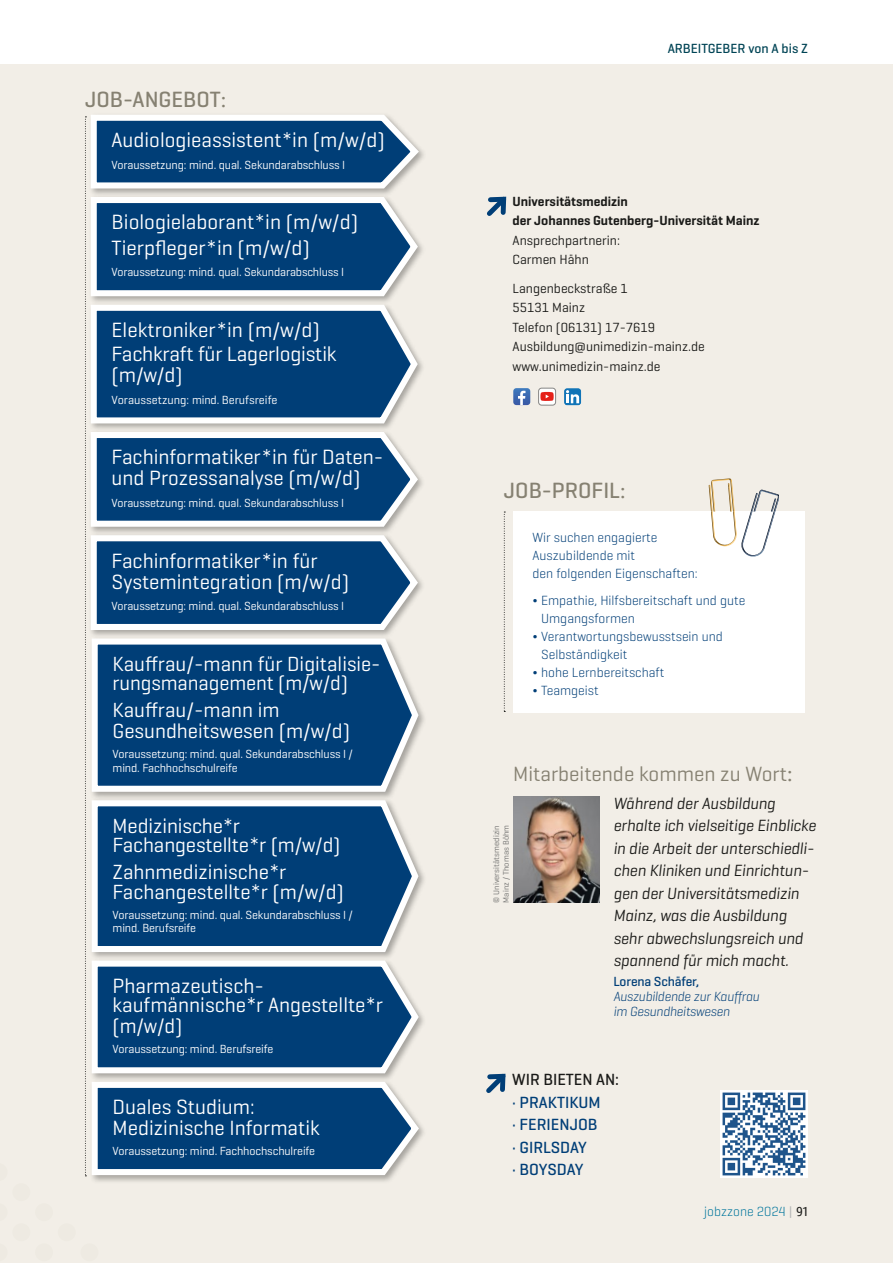
<style>
.page{position:relative;width:893px;height:1263px;background:#fff}
.page>*{position:absolute;margin:0;border:0;box-sizing:border-box;transform-origin:0 0}
.t1{font:500 22.5px "Geogrotesque";color:#868172}
.t2{font:21px/21px "Geogrotesque";color:#fff}
.t3{font:21px "Geogrotesque";color:#868172}
.t4{font:20.85px/19.5px "Geogrotesque";color:#fff}
.t5{font:italic 16.5px/22.5px "Geogrotesque";letter-spacing:-.005em;color:#1a1a18}
.t6{font:500 16.5px/22.5px "Geogrotesque";color:#003e77}
.t7{font:500 16.5px "Geogrotesque";color:#1a1a18}
.t8{font:300 13.5px/18px "Geogrotesque";color:#003e77}
.t9{font:13.5px/19.5px "Geogrotesque";color:#1a1a18}
.t10{font:600 13.5px/19.5px "Geogrotesque";color:#1a1a18}
.t11{font:italic 300 13.5px/15px "Geogrotesque";letter-spacing:-.015em;color:#003e77}
.t12{font:500 13.5px "Geogrotesque";color:#045}
.t13{font:300 13.5px "Geogrotesque";color:#00759c}
.t14{font:500 13.5px "Geogrotesque";letter-spacing:-.01em;color:#003e77}
.t15{font:12px/13.5px "Geogrotesque";letter-spacing:-.01em;color:#fff}
.t16{font:8.25px/9.9px "Geogrotesque";letter-spacing:.01em;color:#6f6f6e}
.s1{font-family:"Phoenica UNI";font-weight:400;font-size:21px}
.s2{font-weight:600}
.s3{font-family:"Phoenica UNI"}
.s4{font-family:"Phoenica UNI";font-weight:400;color:#b1b2b3}
.s5{font-family:"Phoenica UNI";font-weight:400;color:#1a1a18}
</style>
<div class="page">
<div style="left:0;top:64px;width:893px;height:1199px;background:#f2eee7"></div>
<svg style="left:504px;top:512px;width:1px;height:200px"></svg>
<div style="left:513px;top:511px;width:292px;height:202px;background:#fff"></div>
<svg style="left:709px;top:478px;width:70px;height:79px"></svg>
<svg style="left:487px;top:196px;width:20px;height:20px"></svg>
<svg style="left:564px;top:388px;width:17px;height:17px"></svg>
<svg style="left:540px;top:390px;width:14px;height:13px"></svg>
<div style="left:538px;top:388px;width:18px;height:17px;border:1px solid #878786;border-radius:3px"></div>
<svg style="left:513px;top:388px;width:17px;height:17px"></svg>
<div style="left:89px;top:1079px;width:338px;height:105px;background:#1a1a18;opacity:.35"></div>
<svg style="left:85px;top:115px;width:339px;height:1065px;background:#3e6b94"></svg>
<svg style="left:486px;top:1073px;width:20px;height:20px"></svg>
<svg style="left:720px;top:1090px;width:88px;height:88px"></svg>
<svg style="left:723px;top:1092px;width:82px;height:83px;background:#8ca7c3"></svg>
<img style="left:513px;top:796px;width:87px;height:107px">
<h1 class="t1" style="left:85px;top:86px;width:143px">JOB-ANGEBOT<span class="s1">:</span></h1>
<h2 class="t2" style="left:112px;top:129px;width:275px">Audiologieassistent*in (m/w/d)</h2>
<p class="t15" style="left:112px;top:157px;width:235px">Voraussetzung: mind. qual. Sekundarabschluss I</p>
<h2 class="t2" style="left:112px;top:209px;width:248px;line-height:25.5px">Biologielaborant*in (m/w/d)<br>Tierpfleger*in (m/w/d)</h2>
<p class="t15" style="left:112px;top:265px;width:234px">Voraussetzung: mind. qual. Sekundarabschluss I</p>
<h2 class="t2" style="left:112px;top:317px;width:226px;line-height:24px">Elektroniker*in (m/w/d)<br>Fachkraft für Lagerlogistik</h2>
<h2 class="t2" style="left:112px;top:364px;width:73px">(m/w/d)</h2>
<p class="t15" style="left:112px;top:392px;width:167px">Voraussetzung: mind. Berufsreife</p>
<h2 class="t2" style="left:112px;top:446px;width:273px">Fachinformatiker*in für Daten&shy;und Prozessanalyse (m/w/d)</h2>
<p class="t15" style="left:112px;top:496px;width:234px">Voraussetzung: mind. qual. Sekundarabschluss I</p>
<h2 class="t2" style="left:112px;top:549px;width:239px">Fachinformatiker*in für<br>Systemintegration (m/w/d)</h2>
<p class="t15" style="left:112px;top:599px;width:234px">Voraussetzung: mind. qual. Sekundarabschluss I</p>
<h3 class="t4" style="left:113px;top:653px;width:269px">Kauffrau/-mann für Digitalisie&shy;rungsmanagement (m/w/d)</h3>
<h3 class="t4" style="left:113px;top:699px;width:239px;line-height:21px">Kauffrau/-mann im<br>Gesundheitswesen (m/w/d)</h3>
<p class="t15" style="left:113px;top:747px;width:242px">Voraussetzung: mind. qual. Sekundarabschluss I / mind. Fachhochschulreife</p>
<h3 class="t4" style="left:113px;top:815px;width:229px">Medizinische*r<br>Fachangestellte*r (m/w/d)</h3>
<h3 class="t4" style="left:113px;top:862px;width:233px">Zahnmedizinische*r<br>Fachangestellte*r (m/w/d)</h3>
<p class="t15" style="left:113px;top:907px;width:242px">Voraussetzung: mind. qual. Sekundarabschluss I / mind. Berufsreife</p>
<h2 class="t2" style="left:113px;top:975px;width:272px;line-height:19.5px">Pharmazeutisch&shy;kaufmännische*r Angestellte*r</h2>
<h3 class="t4" style="left:113px;top:1016px;width:71px">(m/w/d)</h3>
<p class="t15" style="left:113px;top:1042px;width:162px">Voraussetzung: mind. Berufsreife</p>
<h2 class="t2" style="left:113px;top:1096px;width:209px">Duales Studium:<br>Medizinische Informatik</h2>
<p class="t15" style="left:113px;top:1144px;width:204px">Voraussetzung: mind. Fachhochschulreife</p>
<p class="t12" style="left:668px;top:40px;width:142px">ARBEITGEBER von A bis Z</p>
<p class="t10" style="left:513px;top:191px;width:248px">Universitätsmedizin<br>der Johannes Gutenberg-Universität Mainz</p>
<p class="t9" style="left:513px;top:230px;width:109px">Ansprechpartnerin:<br>Carmen Hähn</p>
<p class="t9" style="left:513px;top:278px;width:194px">Langenbeckstraße 1<br>55131 Mainz<br>Telefon (06131) 17-7619<br>Ausbildung@unimedizin-mainz.de www.unimedizin-mainz.de</p>
<h1 class="t1" style="left:504px;top:477px;width:123px">JOB-PROFIL<span class="s1">:</span></h1>
<p class="t8" style="left:533px;top:528px;width:167px">Wir suchen engagierte<br>Auszubildende mit<br>den folgenden Eigenschaften:</p>
<p class="t8" style="left:533px;top:591px;width:214px"><span class="s2">¬</span> Empathie, Hilfsbereitschaft und gute</p>
<p class="t8" style="left:541px;top:609px;width:95px">Umgangsformen</p>
<p class="t8" style="left:533px;top:626px;width:192px"><span class="s2">¬</span> Verantwortungsbewusstsein und</p>
<p class="t8" style="left:541px;top:644px;width:88px">Selbständigkeit</p>
<p class="t8" style="left:533px;top:662px;width:133px"><span class="s2">¬</span> hohe Lernbereitschaft</p>
<p class="t8" style="left:533px;top:680px;width:68px"><span class="s2">¬</span> Teamgeist</p>
<h2 class="t3" style="left:513px;top:760px;width:281px">Mitarbeitende kommen zu Wort<span class="s3">:</span></h2>
<p class="t16" style="left:491px;top:903px;width:79px;rotate:-90deg">© Universitätsmedizin<br>Mainz / Thomas Böhm</p>
<h3 class="t5" style="left:613px;top:791px;width:204px">Während der Ausbildung erhalte ich vielseitige Einblicke in die Arbeit der unterschiedli&shy;chen Kliniken und Einrichtun&shy;gen der Universitätsmedizin<br>Mainz, was die Ausbildung sehr abwechslungsreich und spannend für mich macht.</h3>
<p class="t14" style="left:613px;top:972px;width:87px">Lorena Schäfer,</p>
<p class="t11" style="left:613px;top:988px;width:148px">Auszubildende zur Kauffrau im Gesundheitswesen</p>
<h3 class="t7" style="left:512px;top:1069px;width:108px">WIR BIETEN AN:</h3>
<h3 class="t6" style="left:512px;top:1090px;width:90px">· PRAKTIKUM · FERIENJOB · GIRLSDAY<br>· BOYSDAY</h3>
<p class="t13" style="left:704px;top:1203px;width:105px">jobzzone 2024 <span class="s4">|</span> <span class="s5">91</span></p>
</div>
